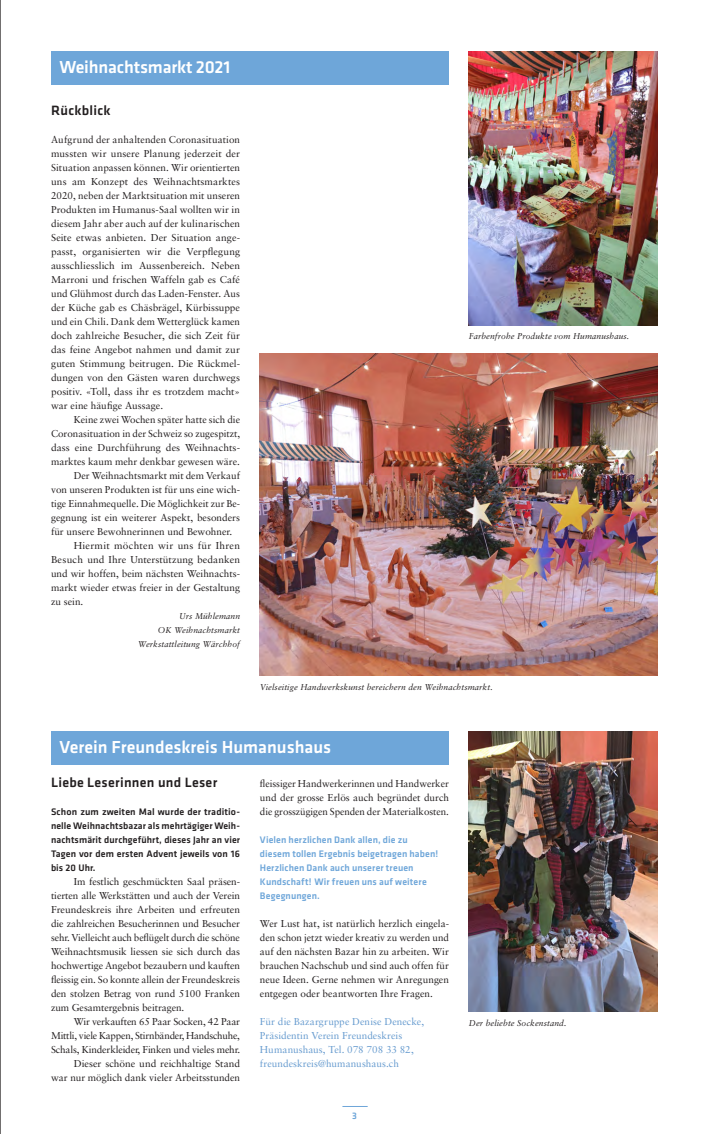
<style>
.page{position:relative;width:709px;height:1134px;background:#fff}
.page>*{position:absolute;margin:0;border:0;box-sizing:border-box;transform-origin:0 0}
.t1{font:500 18px "Klavika";color:#fff}
.t2{font:500 14px "Klavika";letter-spacing:.02em;color:#231f20}
.t3{font:10px/14px "Sabon";color:#231f20;text-align:justify}
.t4{font:10px/14px "Sabon";color:#669bcf}
.t5{font:10px "Sabon";letter-spacing:.03em;color:#231f20}
.t6{font:500 9.8px/14px "Klavika";letter-spacing:.01em;color:#231f20;text-align:justify}
.t7{font:500 9.8px/14px "Klavika";letter-spacing:.01em;color:#6ea6d9}
.t8{font:italic 8.5px/14px "Sabon";letter-spacing:.01em;color:#231f20;text-align:right}
</style>
<div class="page">
<svg style="left:342px;top:1106px;width:26px;height:1px"></svg>
<hr style="left:0;top:0;width:1px;height:1134px;background:#231f20">
<div style="left:51px;top:51px;width:398px;height:33px;background:#6ea6d9"></div>
<div style="left:51px;top:731px;width:398px;height:33px;background:#6ea6d9"></div>
<img style="left:260px;top:353px;width:398px;height:322px">
<img style="left:469px;top:731px;width:189px;height:280px">
<img style="left:469px;top:51px;width:189px;height:274px">
<h1 class="t1" style="left:60px;top:55px;width:172px">Weihnachtsmarkt 2021</h1>
<h2 class="t2" style="left:51px;top:101px;width:61px">Rückblick</h2>
<p class="t3" style="left:51px;top:133px;width:190px">Aufgrund der anhaltenden Coronasituation mussten wir unsere Planung jederzeit der Situation anpassen können. Wir orientierten uns am Konzept des Weihnachtsmarktes 2020, neben der Marktsituation mit unseren Produkten im Humanus-Saal wollten wir in diesem Jahr aber auch auf der kulinarischen Seite etwas anbieten. Der Situation ange&shy;passt, organisierten wir die Verpflegung ausschliesslich im Aussenbereich. Neben Marroni und frischen Waffeln gab es Café und Glühmost durch das Laden-Fenster. Aus der Küche gab es Chäsbrägel, Kürbissuppe und ein Chili. Dank dem Wetterglück kamen doch zahlreiche Besucher, die sich Zeit für das feine Angebot nahmen und damit zur guten Stimmung beitrugen. Die Rückmel&shy;dungen von den Gästen waren durchwegs positiv. «Toll, dass ihr es trotzdem macht» war eine häufige Aussage.</p>
<p class="t3" style="left:74px;top:413px;width:168px">Keine zwei Wochen später hatte sich die</p>
<p class="t3" style="left:51px;top:427px;width:191px">Coronasituation in der Schweiz so zugespitzt,</p>
<p class="t3" style="left:51px;top:441px;width:190px">dass eine Durchführung des Weihnachts-</p>
<p class="t3" style="left:51px;top:455px;width:190px">marktes kaum mehr denkbar gewesen wäre.</p>
<p class="t3" style="left:74px;top:469px;width:168px">Der Weihnachtsmarkt mit dem Verkauf</p>
<p class="t3" style="left:51px;top:483px;width:191px">von unseren Produkten ist für uns eine wich-</p>
<p class="t3" style="left:51px;top:497px;width:190px">tige Einnahmequelle. Die Möglichkeit zur Be-</p>
<p class="t3" style="left:51px;top:511px;width:190px">gegnung ist ein weiterer Aspekt, besonders</p>
<p class="t3" style="left:51px;top:525px;width:182px">für unsere Bewohnerinnen und Bewohner.</p>
<p class="t5" style="left:74px;top:540px;width:168px">Hiermit möchten wir uns für Ihren</p>
<p class="t3" style="left:51px;top:553px;width:190px">Besuch und Ihre Unterstützung bedanken</p>
<p class="t3" style="left:51px;top:567px;width:190px">und wir hoffen, beim nächsten Weihnachts-</p>
<p class="t3" style="left:51px;top:581px;width:190px">markt wieder etwas freier in der Gestaltung</p>
<p class="t3" style="left:51px;top:595px;width:34px">zu sein.</p>
<p class="t8" style="left:138px;top:609px;width:104px">Urs Mühlemann<br>OK Weihnachtsmarkt<br>Werkstattleitung Wärchhof</p>
<p class="t8" style="left:469px;top:329px;width:162px">Farbenfrohe Produkte vom Humanushaus.</p>
<p class="t8" style="left:260px;top:679px;width:234px">Vielseitige Handwerkskunst bereichern den Weihnachtsmarkt.</p>
<h1 class="t1" style="left:60px;top:735px;width:273px">Verein Freundeskreis Humanushaus</h1>
<h2 class="t2" style="left:51px;top:773px;width:168px">Liebe Leserinnen und Leser</h2>
<p class="t6" style="left:51px;top:805px;width:190px">Schon zum zweiten Mal wurde der traditio&shy;nelle Weihnachtsbazar als mehrtägiger Weih&shy;nachtsmärit durchgeführt, dieses Jahr an vier Tagen vor dem ersten Advent jeweils von 16 bis 20 Uhr.</p>
<p class="t3" style="left:51px;top:875px;width:191px;text-indent:23px">Im festlich geschmückten Saal präsen&shy;tierten alle Werkstätten und auch der Verein Freundeskreis ihre Arbeiten und erfreuten die zahlreichen Besucherinnen und Besucher sehr. Vielleicht auch beflügelt durch die schöne Weihnachtsmusik liessen sie sich durch das hochwertige Angebot bezaubern und kauften fleissig ein. So konnte allein der Freundeskreis den stolzen Betrag von rund 5100 Franken zum Gesamtergebnis beitragen.</p>
<p class="t3" style="left:51px;top:1015px;width:191px;text-align:right">Wir verkauften 65 Paar Socken, 42 Paar Mittli, viele Kappen, Stirnbänder, Handschuhe, Schals, Kinderkleider, Finken und vieles mehr.<br>Dieser schöne und reichhaltige Stand<br>war nur möglich dank vieler Arbeitsstunden</p>
<p class="t3" style="left:260px;top:777px;width:190px">fleissiger Handwerkerinnen und Handwerker und der grosse Erlös auch begründet durch die grosszügigen Spenden der Materialkosten.</p>
<p class="t7" style="left:260px;top:833px;width:180px">Vielen herzlichen Dank allen, die zu diesem tollen Ergebnis beigetragen haben!<br>Herzlichen Dank auch unserer treuen Kundschaft! Wir freuen uns auf weitere Begegnungen.</p>
<p class="t3" style="left:260px;top:917px;width:190px">Wer Lust hat, ist natürlich herzlich eingela&shy;den schon jetzt wieder kreativ zu werden und auf den nächsten Bazar hin zu arbeiten. Wir brauchen Nachschub und sind auch offen für neue Ideen. Gerne nehmen wir Anregungen entgegen oder beantworten Ihre Fragen.</p>
<p class="t4" style="left:260px;top:1015px;width:166px">Für die Bazargruppe Denise Denecke, Präsidentin Verein Freundeskreis Humanushaus, Tel. 078 708 33 82, freundeskreis@humanushaus.ch</p>
<p class="t8" style="left:469px;top:1015px;width:99px">Der beliebte Sockenstand.</p>
<p class="t7" style="left:352px;top:1108px;width:6px">3</p>
</div>
